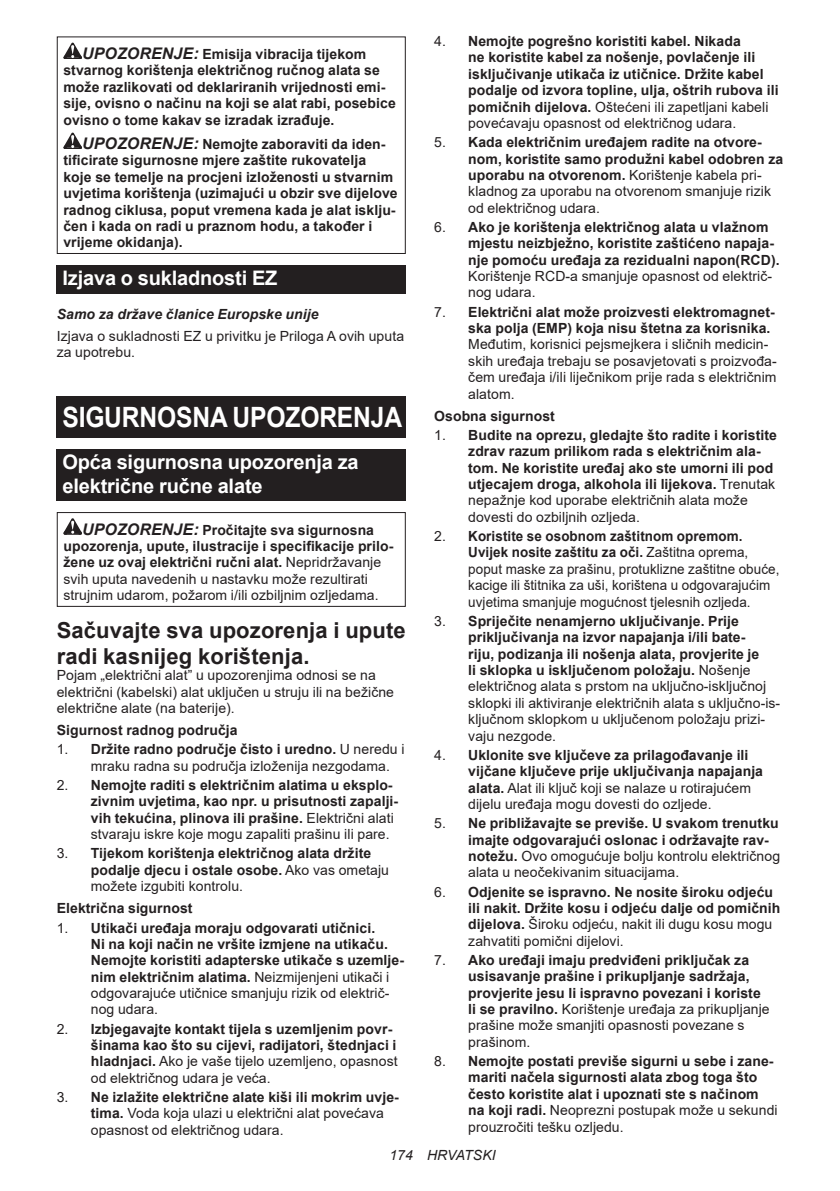
<style>
.page{position:relative;width:840px;height:1191px;background:#fff}
.page>*{position:absolute;margin:0;border:0;box-sizing:border-box;transform-origin:0 0}
.t1{font:700 28px "Arial";letter-spacing:-.01em;color:#fff;scale:.88 1}
.t2{font:700 22px/25.8px "Arial";letter-spacing:.005em;color:#231f20}
.t3{font:700 20px/23.4px "Arial";letter-spacing:-.01em;color:#fff}
.t4{font:700 14px/16.4px "Arial";letter-spacing:.005em;color:#231f20}
.t5{font:14px/16.4px "Arial";letter-spacing:.005em;color:#231f20}
.t6{font:italic 700 14px "Arial";letter-spacing:.005em;color:#231f20}
.t7{font:italic 14px "Arial";letter-spacing:.005em;color:#231f20}
.s1{font-style:italic;font-size:16px}
.s2{font-weight:700;font-style:italic;font-size:16px}
.s3{font-weight:700}
.s4{font-weight:400}
</style>
<div class="page">
<svg style="left:63px;top:43px;width:19px;height:16px"></svg>
<svg style="left:63px;top:133px;width:19px;height:16px"></svg>
<div style="left:57px;top:36px;width:348px;height:218px;border:1px solid #231f20"></div>
<div style="left:57px;top:265px;width:348px;height:29px;background:#231f20"></div>
<div style="left:57px;top:397px;width:348px;height:41px;background:#231f20"></div>
<div style="left:57px;top:449px;width:348px;height:52px;background:#231f20"></div>
<svg style="left:63px;top:518px;width:19px;height:16px"></svg>
<div style="left:57px;top:512px;width:348px;height:95px;border:1px solid #231f20"></div>
<p class="t4" style="left:63px;top:46px;width:333px;text-indent:19px"><span class="s1">UPOZORENJE:</span> Emisija vibracija tijekom stvarnog korištenja električnog ručnog alata se može razlikovati od deklariranih vrijednosti emi&shy;sije, ovisno o načinu na koji se alat rabi, posebice ovisno o tome kakav se izradak izrađuje.</p>
<p class="t4" style="left:63px;top:136px;width:335px;text-indent:19px"><span class="s1">UPOZORENJE:</span> Nemojte zaboraviti da iden&shy;tificirate sigurnosne mjere zaštite rukovatelja koje se temelje na procjeni izloženosti u stvarnim uvjetima korištenja (uzimajući u obzir sve dijelove radnog ciklusa, poput vremena kada je alat isklju&shy;čen i kada on radi u praznom hodu, a također i vrijeme okidanja).</p>
<h3 class="t3" style="left:62px;top:267px;width:216px">Izjava o sukladnosti EZ</h3>
<p class="t6" style="left:57px;top:304px;width:263px">Samo za države članice Europske unije</p>
<p class="t5" style="left:57px;top:327px;width:349px">Izjava o sukladnosti EZ u privitku je Priloga A ovih uputa za upotrebu.</p>
<h1 class="t1" style="left:62px;top:397px;width:387px">SIGURNOSNA UPOZORENJA</h1>
<h3 class="t3" style="left:62px;top:451px;width:298px">Opća sigurnosna upozorenja za električne ručne alate</h3>
<p class="t5" style="left:63px;top:521px;width:331px;text-indent:19px"><span class="s2">UPOZORENJE:</span> <span class="s3">Pročitajte sva sigurnosna upozorenja, upute, ilustracije i specifikacije prilo&shy;žene uz ovaj električni ručni alat.</span> Nepridržavanje svih uputa navedenih u nastavku može rezultirati strujnim udarom, požarom i/ili ozbiljnim ozljedama.</p>
<h2 class="t2" style="left:57px;top:618px;width:350px">Sačuvajte sva upozorenja i upute radi kasnijeg korištenja.</h2>
<p class="t5" style="left:57px;top:667px;width:338px">Pojam „električni alat” u upozorenjima odnosi se na električni (kabelski) alat uključen u struju ili na bežične električne alate (na baterije).</p>
<p class="t4" style="left:57px;top:722px;width:182px">Sigurnost radnog područja</p>
<p class="t5" style="left:91px;top:742px;width:315px;text-indent:-34px">1. <span class="s3">Držite radno područje čisto i uredno.</span> U neredu i mraku radna su područja izloženija nezgodama.</p>
<p class="t4" style="left:91px;top:777px;width:309px;text-indent:-34px"><span class="s4">2.</span> Nemojte raditi s električnim alatima u eksplo&shy;zivnim uvjetima, kao npr. u prisutnosti zapalji&shy;vih tekućina, plinova ili prašine. <span class="s4">Električni alati stvaraju iskre koje mogu zapaliti prašinu ili pare.</span></p>
<p class="t4" style="left:91px;top:845px;width:299px;text-indent:-34px"><span class="s4">3.</span> Tijekom korištenja električnog alata držite podalje djecu i ostale osobe. <span class="s4">Ako vas ometaju možete izgubiti kontrolu.</span></p>
<p class="t4" style="left:57px;top:900px;width:137px">Električna sigurnost</p>
<p class="t4" style="left:91px;top:919px;width:314px;text-indent:-34px"><span class="s4">1.</span> Utikači uređaja moraju odgovarati utičnici.<br>Ni na koji način ne vršite izmjene na utikaču.<br>Nemojte koristiti adapterske utikače s uzemlje&shy;nim električnim alatima. <span class="s4">Neizmijenjeni utikači i odgovarajuće utičnice smanjuju rizik od električ&shy;nog udara.</span></p>
<p class="t4" style="left:91px;top:1020px;width:308px;text-indent:-34px"><span class="s4">2.</span> Izbjegavajte kontakt tijela s uzemljenim povr&shy;šinama kao što su cijevi, radijatori, štednjaci i hladnjaci. <span class="s4">Ako je vaše tijelo uzemljeno, opasnost od električnog udara je veća.</span></p>
<p class="t5" style="left:91px;top:1090px;width:309px;text-indent:-34px">3. <span class="s3">Ne izlažite električne alate kiši ili mokrim uvje&shy;tima.</span> Voda koja ulazi u električni alat povećava opasnost od električnog udara.</p>
<p class="t4" style="left:468px;top:33px;width:311px;text-indent:-34px"><span class="s4">4.</span> Nemojte pogrešno koristiti kabel. Nikada<br>ne koristite kabel za nošenje, povlačenje ili isključivanje utikača iz utičnice. Držite kabel podalje od izvora topline, ulja, oštrih rubova ili pomičnih dijelova. <span class="s4">Oštećeni ili zapetljani kabeli povećavaju opasnost od električnog udara.</span></p>
<p class="t4" style="left:468px;top:134px;width:316px;text-indent:-34px"><span class="s4">5.</span> Kada električnim uređajem radite na otvore&shy;nom, koristite samo produžni kabel odobren za uporabu na otvorenom. <span class="s4">Korištenje kabela pri&shy;kladnog za uporabu na otvorenom smanjuje rizik od električnog udara.</span></p>
<p class="t4" style="left:468px;top:219px;width:313px;text-indent:-34px"><span class="s4">6.</span> Ako je korištenja električnog alata u vlažnom mjestu neizbježno, koristite zaštićeno napaja&shy;nje pomoću uređaja za rezidualni napon(RCD).</p>
<p class="t5" style="left:468px;top:268px;width:305px">Korištenje RCD-a smanjuje opasnost od električ&shy;nog udara.</p>
<p class="t4" style="left:468px;top:304px;width:308px;text-indent:-34px"><span class="s4">7.</span> Električni alat može proizvesti elektromagnet&shy;ska polja (EMP) koja nisu štetna za korisnika.</p>
<p class="t5" style="left:468px;top:336px;width:310px">Međutim, korisnici pejsmejkera i sličnih medicin&shy;skih uređaja trebaju se posavjetovati s proizvođa&shy;čem uređaja i/ili liječnikom prije rada s električnim alatom.</p>
<p class="t4" style="left:434px;top:408px;width:122px">Osobna sigurnost</p>
<p class="t4" style="left:468px;top:427px;width:310px;text-indent:-34px"><span class="s4">1.</span> Budite na oprezu, gledajte što radite i koristite zdrav razum prilikom rada s električnim ala&shy;tom. Ne koristite uređaj ako ste umorni ili pod utjecajem droga, alkohola ili lijekova. <span class="s4">Trenutak nepažnje kod uporabe električnih alata može dovesti do ozbiljnih ozljeda.</span></p>
<p class="t5" style="left:468px;top:529px;width:312px;text-indent:-34px">2. <span class="s3">Koristite se osobnom zaštitnom opremom.<br>Uvijek nosite zaštitu za oči.</span> Zaštitna oprema, poput maske za prašinu, protuklizne zaštitne obuće, kacige ili štitnika za uši, korištena u odgovarajućim uvjetima smanjuje mogućnost tjelesnih ozljeda.</p>
<p class="t5" style="left:468px;top:614px;width:313px;text-indent:-34px">3. <span class="s3">Spriječite nenamjerno uključivanje. Prije priključivanja na izvor napajanja i/ili bate-<br>riju, podizanja ili nošenja alata, provjerite je<br>li sklopka u isključenom položaju.</span> Nošenje električnog alata s prstom na uključno-isključnoj sklopki ili aktiviranje električnih alata s uključno-is&shy;ključnom sklopkom u uključenom položaju prizi&shy;vaju nezgode.</p>
<p class="t4" style="left:468px;top:747px;width:296px;text-indent:-34px"><span class="s4">4.</span> Uklonite sve ključeve za prilagođavanje ili vijčane ključeve prije uključivanja napajanja alata. <span class="s4">Alat ili ključ koji se nalaze u rotirajućem dijelu uređaja mogu dovesti do ozljede.</span></p>
<p class="t4" style="left:468px;top:815px;width:313px;text-indent:-34px"><span class="s4">5.</span> Ne približavajte se previše. U svakom trenutku imajte odgovarajući oslonac i održavajte rav&shy;notežu. <span class="s4">Ovo omogućuje bolju kontrolu električnog alata u neočekivanim situacijama.</span></p>
<p class="t4" style="left:468px;top:883px;width:313px;text-indent:-34px"><span class="s4">6.</span> Odjenite se ispravno. Ne nosite široku odjeću ili nakit. Držite kosu i odjeću dalje od pomičnih dijelova. <span class="s4">Široku odjeću, nakit ili dugu kosu mogu zahvatiti pomični dijelovi.</span></p>
<p class="t4" style="left:468px;top:952px;width:303px;text-indent:-34px"><span class="s4">7.</span> Ako uređaji imaju predviđeni priključak za usisavanje prašine i prikupljanje sadržaja, provjerite jesu li ispravno povezani i koriste li se pravilno. <span class="s4">Korištenje uređaja za prikupljanje prašine može smanjiti opasnosti povezane s prašinom.</span></p>
<p class="t4" style="left:468px;top:1053px;width:311px;text-indent:-34px"><span class="s4">8.</span> Nemojte postati previše sigurni u sebe i zane&shy;mariti načela sigurnosti alata zbog toga što često koristite alat i upoznati ste s načinom na koji radi. <span class="s4">Neoprezni postupak može u sekundi prouzročiti tešku ozljedu.</span></p>
<p class="t7" style="left:389px;top:1150px;width:108px">174 HRVATSKI</p>
</div>
